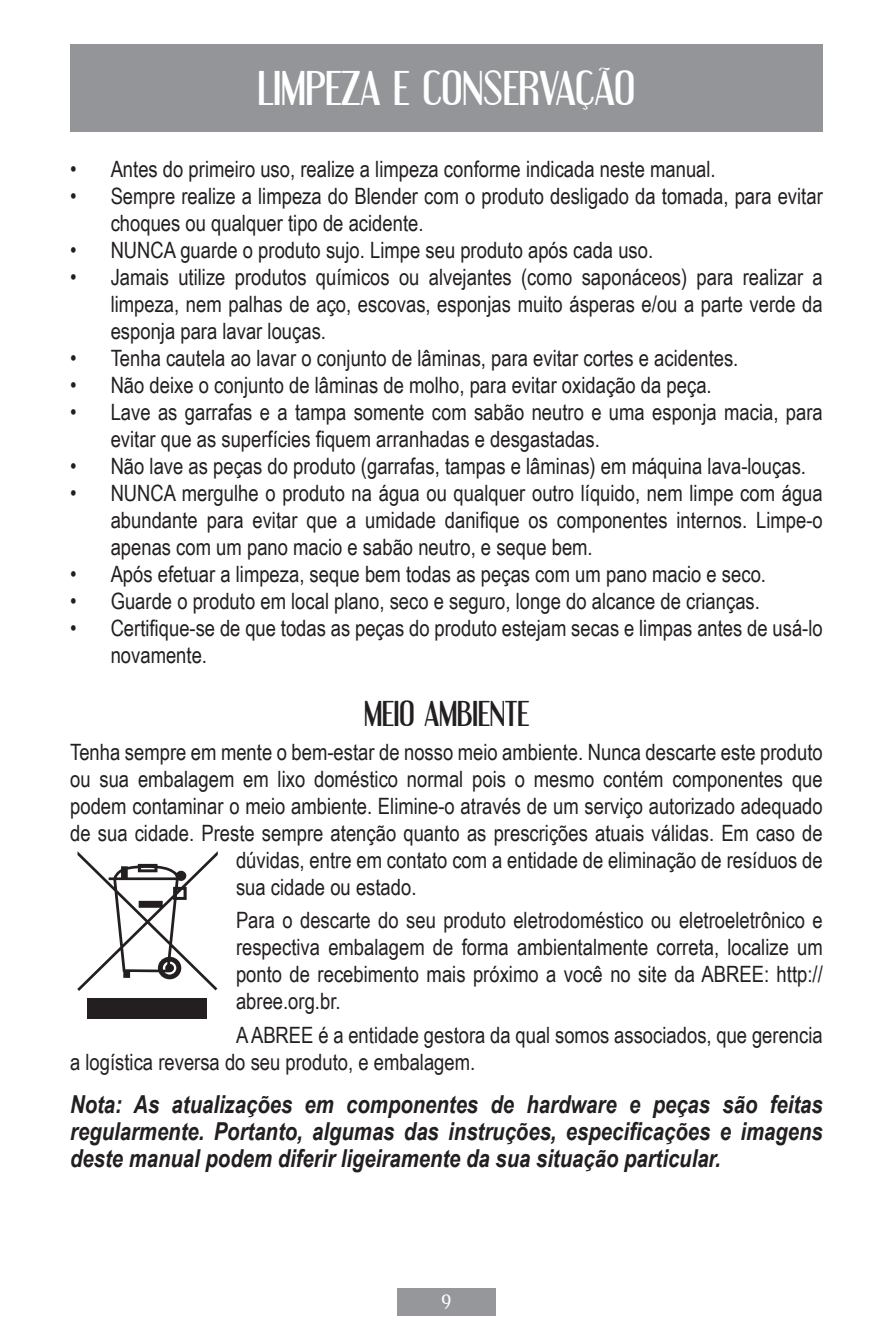
<style>
.page{position:relative;width:893px;height:1340px;background:#fff}
.page>*{position:absolute;margin:0;border:0;box-sizing:border-box;transform-origin:0 0}
.t1{font:42.75px "Engebrechtre";color:#fff}
.t2{font:31.5px "Engebrechtre";color:#231f20}
.t3{font:italic 700 24.75px/27px "Arial Narrow";color:#231f20;text-align:justify}
.t4{font:22.5px/27px "Arial Narrow";color:#231f20}
.t5{font:18px "Engebrechtre";color:#fff}
</style>
<div class="page">
<div style="left:397px;top:1287px;width:99px;height:28px;background:#95979a"></div>
<div style="left:70px;top:45px;width:753px;height:87px;background:#939598"></div>
<div style="left:88px;top:998px;width:119px;height:21px;background:#231f20"></div>
<svg style="left:77px;top:851px;width:141px;height:139px"></svg>
<h1 class="t1" style="left:258px;top:63px;width:379px">LIMPEZA E CONSERVAÇÃO</h1>
<p class="t4" style="left:70px;top:154px;width:647px">• Antes do primeiro uso, realize a limpeza conforme indicada neste manual.</p>
<p class="t4" style="left:111px;top:181px;width:714px;text-indent:-40px">• Sempre realize a limpeza do Blender com o produto desligado da tomada, para evitar choques ou qualquer tipo de acidente.</p>
<p class="t4" style="left:70px;top:235px;width:585px">• NUNCA guarde o produto sujo. Limpe seu produto após cada uso.</p>
<p class="t4" style="left:111px;top:262px;width:714px;text-align:justify;text-indent:-40px">• Jamais utilize produtos químicos ou alvejantes (como saponáceos) para realizar a limpeza, nem palhas de aço, escovas, esponjas muito ásperas e/ou a parte verde da esponja para lavar louças.</p>
<p class="t4" style="left:70px;top:343px;width:670px">• Tenha cautela ao lavar o conjunto de lâminas, para evitar cortes e acidentes.</p>
<p class="t4" style="left:70px;top:370px;width:643px">• Não deixe o conjunto de lâminas de molho, para evitar oxidação da peça.</p>
<p class="t4" style="left:111px;top:397px;width:714px;text-indent:-40px">• Lave as garrafas e a tampa somente com sabão neutro e uma esponja macia, para evitar que as superfícies fiquem arranhadas e desgastadas.</p>
<p class="t4" style="left:70px;top:451px;width:737px">• Não lave as peças do produto (garrafas, tampas e lâminas) em máquina lava-louças.</p>
<p class="t4" style="left:111px;top:478px;width:714px;text-align:justify;text-indent:-40px">• NUNCA mergulhe o produto na água ou qualquer outro líquido, nem limpe com água abundante para evitar que a umidade danifique os componentes internos. Limpe-o apenas com um pano macio e sabão neutro, e seque bem.</p>
<p class="t4" style="left:70px;top:559px;width:697px">• Após efetuar a limpeza, seque bem todas as peças com um pano macio e seco.</p>
<p class="t4" style="left:70px;top:586px;width:691px">• Guarde o produto em local plano, seco e seguro, longe do alcance de crianças.</p>
<p class="t4" style="left:111px;top:613px;width:714px;text-indent:-40px">• Certifique-se de que todas as peças do produto estejam secas e limpas antes de usá-lo novamente.</p>
<h2 class="t2" style="left:364px;top:695px;width:166px">MEIO AMBIENTE</h2>
<p class="t4" style="left:70px;top:737px;width:754px">Tenha sempre em mente o bem-estar de nosso meio ambiente. Nunca descarte este produto</p>
<p class="t4" style="left:70px;top:764px;width:754px">ou sua embalagem em lixo doméstico normal pois o mesmo contém componentes que</p>
<p class="t4" style="left:70px;top:791px;width:754px">podem contaminar o meio ambiente. Elimine-o através de um serviço autorizado adequado</p>
<p class="t4" style="left:70px;top:818px;width:754px">de sua cidade. Preste sempre atenção quanto as prescrições atuais válidas. Em caso de</p>
<p class="t4" style="left:236px;top:845px;width:588px">dúvidas, entre em contato com a entidade de eliminação de resíduos de</p>
<p class="t4" style="left:236px;top:872px;width:182px">sua cidade ou estado.</p>
<p class="t4" style="left:236px;top:905px;width:588px;text-align:justify">Para o descarte do seu produto eletrodoméstico ou eletroeletrônico e respectiva embalagem de forma ambientalmente correta, localize um ponto de recebimento mais próximo a você no site da ABREE: http:// abree.org.br.</p>
<p class="t4" style="left:70px;top:1020px;width:754px;text-indent:166px">A ABREE é a entidade gestora da qual somos associados, que gerencia a logística reversa do seu produto, e embalagem.</p>
<p class="t3" style="left:70px;top:1089px;width:754px">Nota: As atualizações em componentes de hardware e peças são feitas regularmente. Portanto, algumas das instruções, especificações e imagens deste manual podem diferir ligeiramente da sua situação particular.</p>
<p class="t5" style="left:442px;top:1291px;width:11px">9</p>
</div>
